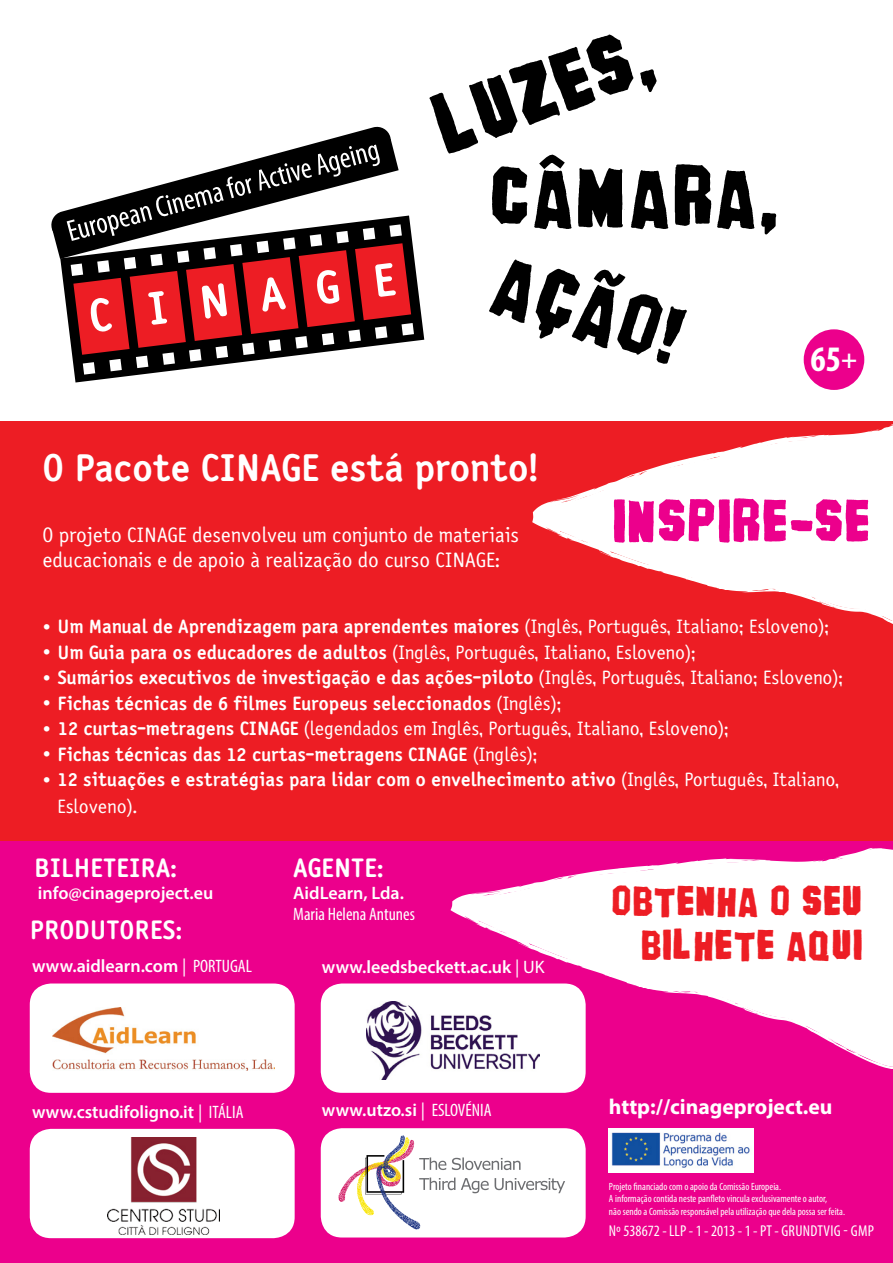
<style>
.page{position:relative;width:893px;height:1263px;background:#fff}
.page>*{position:absolute;margin:0;border:0;box-sizing:border-box;transform-origin:0 0}
.t1{font:72px "banhart black";letter-spacing:-.1em;color:#000}
.t2{font:51.3px "banhart black";letter-spacing:-.1em;color:#ec008c}
.t3{font:700 39px "Saturday Sans ICG";letter-spacing:-.005em;color:#fff}
.t4{font:36px/43.2px "banhart black";letter-spacing:-.1em;color:#ed1d24;text-align:right}
.t5{font:700 condensed 36px "Myriad Pro";color:#fff}
.t6{font:700 27px "Saturday Sans ICG";color:#fff}
.t7{font:700 21.6px "Myriad Pro";color:#fff}
.t8{font:21px/25.2px "Saturday Sans ICG";color:#fff}
.t9{font:700 19.5px "Saturday Sans ICG";color:#fff}
.t10{font:19.5px "Saturday Sans ICG";color:#fff}
.t11{font:600 18px "Myriad Pro";color:#fff}
.t12{font:condensed 18px "Myriad Pro";color:#fff}
.t13{font:condensed 15.75px "Myriad Pro";color:#fff}
.t14{font:condensed 10.5px/12.6px "Myriad Pro";color:#fff}
.s1{font-size:27px}
.s2{font-weight:400}
.s3{font-weight:700}
.s4{font-weight:400;font-stretch:condensed}
</style>
<div class="page">
<svg style="left:74px;top:256px;width:350px;height:126px"></svg>
<svg style="left:51px;top:126px;width:363px;height:249px"></svg>
<div style="left:804px;top:329px;width:60px;height:61px;background:#ec008c;border-radius:50%"></div>
<svg style="left:539px;top:154px;width:26px;height:15px"></svg>
<svg style="left:593px;top:269px;width:33px;height:18px"></svg>
<div style="left:0;top:421px;width:893px;height:421px;background:#ed1d24"></div>
<svg style="left:532px;top:424px;width:361px;height:200px;fill:#fff"></svg>
<svg style="left:598px;top:544px;width:3px;height:7px"></svg>
<svg style="left:884px;top:614px;width:9px;height:5px"></svg>
<svg style="left:856px;top:607px;width:11px;height:6px"></svg>
<svg style="left:803px;top:591px;width:11px;height:3px"></svg>
<svg style="left:574px;top:497px;width:15px;height:5px"></svg>
<svg style="left:795px;top:442px;width:12px;height:1px"></svg>
<div style="left:0;top:842px;width:893px;height:421px;background:#ec008c"></div>
<svg style="left:451px;top:848px;width:442px;height:221px;fill:#fff"></svg>
<svg style="left:516px;top:936px;width:3px;height:6px"></svg>
<svg style="left:808px;top:1024px;width:11px;height:6px"></svg>
<svg style="left:780px;top:1016px;width:11px;height:6px"></svg>
<svg style="left:726px;top:996px;width:11px;height:4px"></svg>
<svg style="left:496px;top:893px;width:16px;height:3px"></svg>
<svg style="left:734px;top:864px;width:13px;height:1px"></svg>
<div style="left:30px;top:983px;width:265px;height:110px;background:#fff;border-radius:21px"></div>
<img style="left:52px;top:1007px;width:223px;height:64px">
<div style="left:321px;top:983px;width:265px;height:110px;background:#fff;border-radius:21px"></div>
<img style="left:366px;top:1001px;width:173px;height:78px">
<div style="left:30px;top:1129px;width:265px;height:109px;background:#fff;border-radius:21px"></div>
<img style="left:108px;top:1137px;width:111px;height:97px">
<div style="left:321px;top:1128px;width:265px;height:109px;background:#fff;border-radius:21px"></div>
<svg style="left:338px;top:1135px;width:227px;height:94px"></svg>
<img style="left:609px;top:1129px;width:144px;height:43px">
<h1 class="t1" style="left:416px;top:86px;width:236px;rotate:-20deg">LUZES,</h1>
<h1 class="t1" style="left:485px;top:149px;width:299px">CAMARA,</h1>
<h1 class="t1" style="left:505px;top:234px;width:203px;rotate:17deg">ACAO!</h1>
<h3 class="t5" style="left:810px;top:337px;width:48px">65<span class="s1">+</span></h3>
<h3 class="t3" style="left:43px;top:445px;width:498px">O Pacote CINAGE está pronto!</h3>
<p class="t8" style="left:43px;top:522px;width:478px">O projeto CINAGE desenvolveu um conjunto de materiais educacionais e de apoio à realização do curso CINAGE:</p>
<h2 class="t2" style="left:609px;top:487px;width:266px">INSPIRE-SE</h2>
<p class="t9" style="left:43px;top:616px;width:788px"><sup>.</sup> Um Manual de Aprendizagem para aprendentes maiores <span class="s2">(Inglês, Português, Italiano; Esloveno);</span></p>
<p class="t10" style="left:43px;top:641px;width:655px"><sup>.</sup> <span class="s3">Um Guia para os educadores de adultos</span> (Inglês, Português, Italiano, Esloveno);</p>
<p class="t9" style="left:43px;top:667px;width:802px"><sup>.</sup> Sumários executivos de investigação e das ações-piloto <span class="s2">(Inglês, Português, Italiano; Esloveno);</span></p>
<p class="t9" style="left:43px;top:692px;width:521px"><sup>.</sup> Fichas técnicas de 6 filmes Europeus seleccionados <span class="s2">(Inglês);</span></p>
<p class="t10" style="left:43px;top:718px;width:688px"><sup>.</sup> <span class="s3">12 curtas-metragens CINAGE</span> (legendados em Inglês, Português, Italiano, Esloveno);</p>
<p class="t9" style="left:43px;top:743px;width:497px"><sup>.</sup> Fichas técnicas das 12 curtas-metragens CINAGE <span class="s2">(Inglês);</span></p>
<p class="t9" style="left:43px;top:769px;width:798px"><sup>.</sup> 12 situações e estratégias para lidar com o envelhecimento ativo <span class="s2">(Inglês, Português, Italiano,</span></p>
<p class="t10" style="left:57px;top:796px;width:82px">Esloveno).</p>
<h3 class="t6" style="left:293px;top:853px;width:92px">AGENTE:</h3>
<p class="t11" style="left:293px;top:881px;width:112px">AidLearn, Lda.</p>
<p class="t12" style="left:293px;top:903px;width:123px">Maria Helena Antunes</p>
<h3 class="t6" style="left:34px;top:853px;width:145px">BILHETEIRA:</h3>
<p class="t11" style="left:38px;top:881px;width:177px">info@cinageproject.eu</p>
<h3 class="t6" style="left:30px;top:914px;width:154px">PRODUTORES:</h3>
<p class="t11" style="left:32px;top:954px;width:221px">www.aidlearn.com <span class="s2">|</span> <span class="s4">PORTUGAL</span></p>
<p class="t11" style="left:322px;top:955px;width:224px">www.leedsbeckett.ac.uk <span class="s2">| UK</span></p>
<p class="t11" style="left:32px;top:1100px;width:213px">www.cstudifoligno.it <span class="s2">|</span> <span class="s4">ITÁLIA</span></p>
<p class="t11" style="left:322px;top:1099px;width:171px">www.utzo.si <span class="s2">|</span> <span class="s4">ESLOVÉNIA</span></p>
<h3 class="t4" style="left:609px;top:878px;width:256px">OBTENHA O SEU<br>BILHETE AQUI</h3>
<p class="t7" style="left:609px;top:1092px;width:225px">http://cinageproject.eu</p>
<p class="t14" style="left:609px;top:1180px;width:238px">Projeto financiado com o apoio da Comissão Europeia.<br>A informação contida neste panfleto vincula exclusivamente o autor,<br>não sendo a Comissão responsável pela utilização que dela possa ser feita.</p>
<p class="t13" style="left:609px;top:1221px;width:267px">Nº 538672 - LLP - 1 - 2013 - 1 - PT - GRUNDTVIG - GMP</p>
</div>
